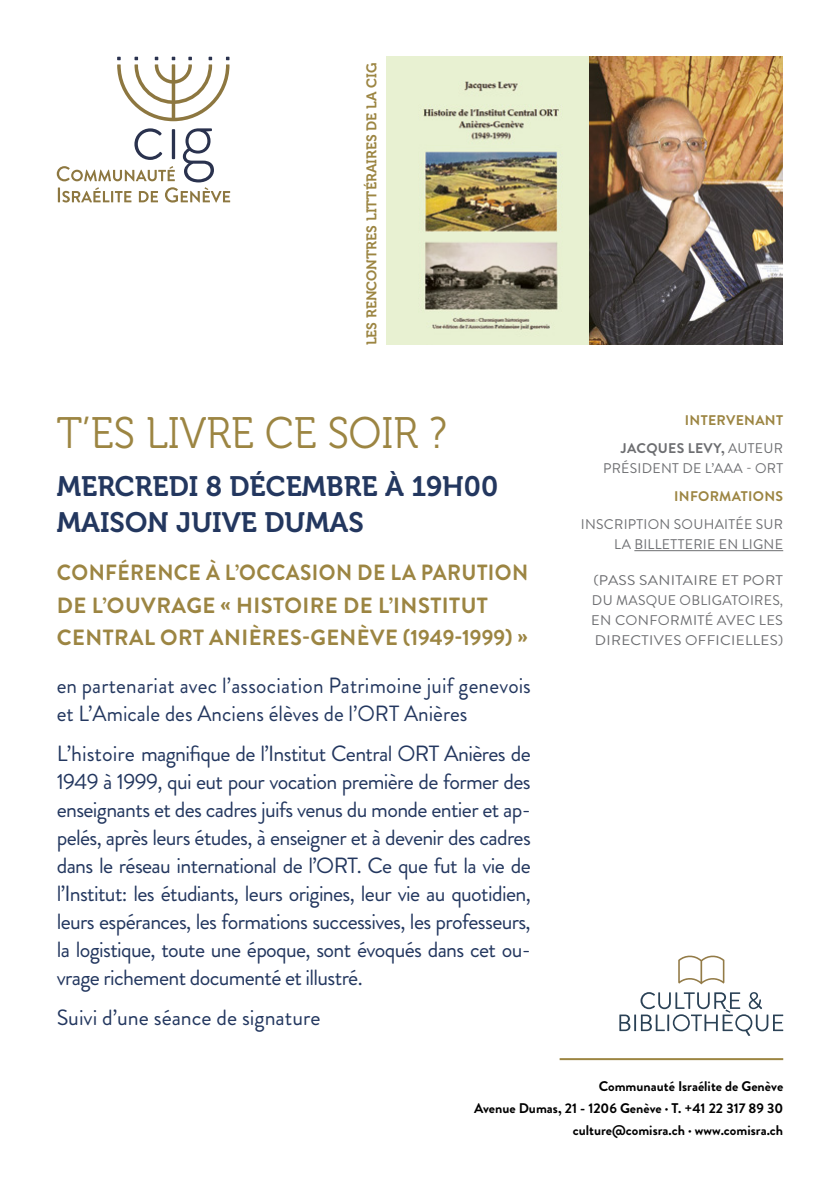
<style>
.page{position:relative;width:840px;height:1191px;background:#fff}
.page>*{position:absolute;margin:0;border:0;box-sizing:border-box;transform-origin:0 0}
.t1{font:44px "Museo 300";color:#9c8542;scale:.93 1}
.t2{font:28px/36px "Museo 700";color:#23375f}
.t3{font:22px/28px "Brandon Grotesque";color:#23375f}
.t4{font:700 22px/32px "Brandon Grotesque";letter-spacing:.02em;color:#9c8542;scale:.95 1}
.t5{font:700 14px/22px "Brandon Grotesque";color:#000;text-align:right}
.t6{font:14px/20px "Brandon Grotesque";letter-spacing:.02em;color:#6d6e71;text-align:justify;scale:1.11 1}
.t7{font:14px/20px "Brandon Grotesque";letter-spacing:.02em;color:#6d6e71;text-align:right}
.t8{font:14px "Museo 700";color:#9c8542}
.t9{font:700 14px/28px "Brandon Grotesque";letter-spacing:.02em;color:#6d6e71;text-align:right}
.t10{font:700 14px "Brandon Grotesque";letter-spacing:.02em;color:#9c8542}
.s1{color:#9c8542}
.s2{font-weight:400}
</style>
<div class="page">
<img style="left:386px;top:57px;width:396px;height:287px">
<svg style="left:117px;top:57px;width:112px;height:64px"></svg>
<svg style="left:57px;top:128px;width:173px;height:74px"></svg>
<hr style="left:634px;top:550px;width:148px;height:1px;background:#6d6e71">
<svg style="left:678px;top:955px;width:46px;height:29px"></svg>
<svg style="left:619px;top:992px;width:163px;height:43px"></svg>
<hr style="left:559px;top:1058px;width:223px;height:2px;background:#9c8542">
<p class="t8" style="left:363px;top:345px;width:284px;rotate:-90deg">LES RENCONTRES LITTÉRAIRES DE LA CIG</p>
<h1 class="t1" style="left:57px;top:409px;width:421px">T’ES LIVRE CE SOIR ?</h1>
<p class="t2" style="left:57px;top:469px;width:443px">MERCREDI 8 DÉCEMBRE À 19H00<br>MAISON JUIVE DUMAS</p>
<p class="t4" style="left:57px;top:557px;width:497px">CONFÉRENCE À L’OCCASION DE LA PARUTION<br>DE L’OUVRAGE « HISTOIRE DE L’INSTITUT<br>CENTRAL ORT ANIÈRES-GENÈVE (1949-1999) »</p>
<p class="t3" style="left:57px;top:671px;width:475px">en partenariat avec l’association Patrimoine juif genevois et L’Amicale des Anciens élèves de l’ORT Anières</p>
<p class="t3" style="left:57px;top:739px;width:475px;text-align:justify">L’histoire magnifique de l’Institut Central ORT Anières de 1949 à 1999, qui eut pour vocation première de former des enseignants et des cadres juifs venus du monde entier et ap&shy;pelés, après leurs études, à enseigner et à devenir des cadres dans le réseau international de l’ORT. Ce que fut la vie de l’Institut: les étudiants, leurs origines, leur vie au quotidien, leurs espérances, les formations successives, les professeurs, la logistique, toute une époque, sont évoqués dans cet ou&shy;vrage richement documenté et illustré.</p>
<p class="t3" style="left:57px;top:1003px;width:265px">Suivi d’une séance de signature</p>
<p class="t9" style="left:620px;top:406px;width:163px"><span class="s1">INTERVENANT<br></span>JACQUES LEVY, <span class="s2">AUTEUR</span></p>
<p class="t7" style="left:602px;top:458px;width:181px">PRÉSIDENT DE L’AAA - ORT</p>
<p class="t10" style="left:673px;top:486px;width:110px">INFORMATIONS</p>
<p class="t7" style="left:580px;top:514px;width:203px">INSCRIPTION SOUHAITÉE SUR<br>LA BILLETTERIE EN LIGNE</p>
<p class="t6" style="left:591px;top:570px;width:174px">(PASS SANITAIRE ET PORT DU MASQUE OBLIGATOIRES, EN CONFORMITÉ AVEC LES DIRECTIVES OFFICIELLES)</p>
<p class="t5" style="left:474px;top:1075px;width:310px">Communauté Israélite de Genève<br>Avenue Dumas, 21 - 1206 Genève · T. +41 22 317 89 30 culture@comisra.ch · www.comisra.ch</p>
</div>
